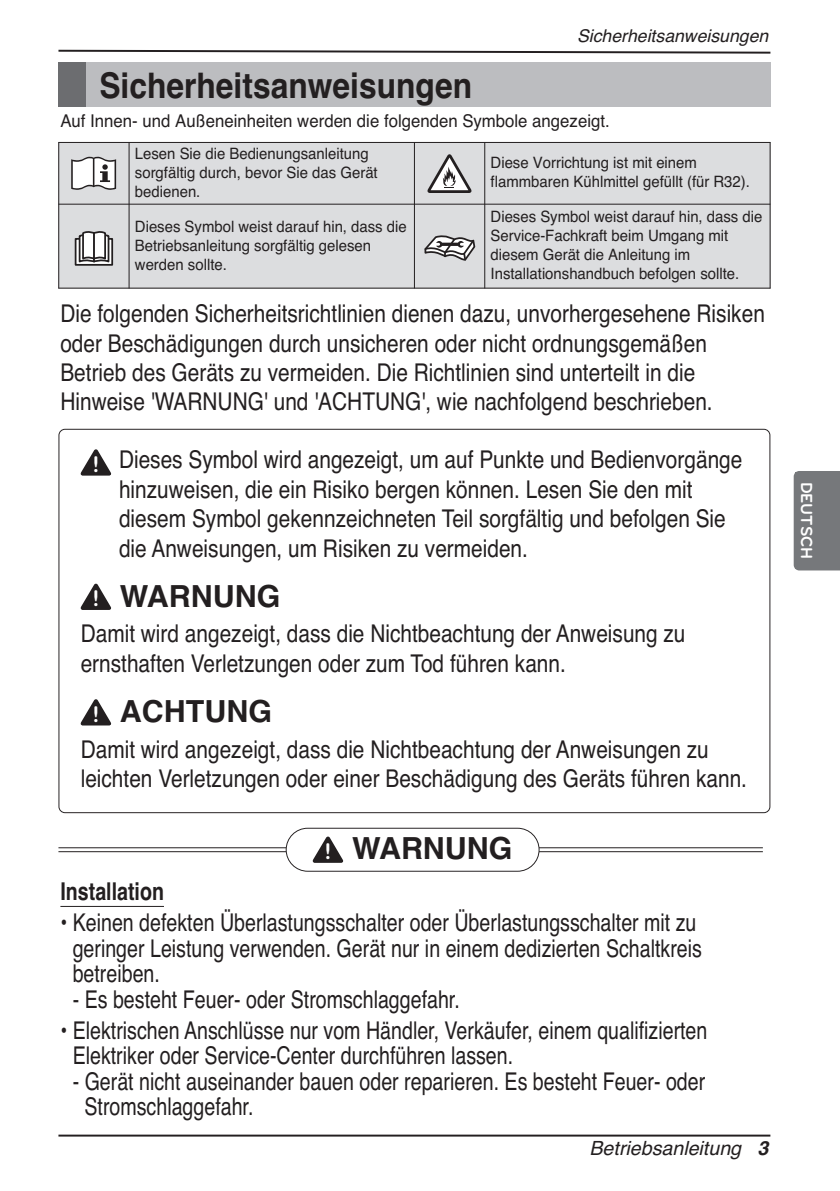
<style>
.page{position:relative;width:840px;height:1191px;background:#fff}
.page>*{position:absolute;margin:0;border:0;box-sizing:border-box;transform-origin:0 0}
.t1{font:700 35.2px "Helvetica";color:#231f20;scale:.9 1}
.t2{font:700 30.4px "Helvetica";color:#231f20}
.t3{font:24.4px/29.4px "Helvetica";color:#231f20;scale:.85 1}
.t4{font:24.4px/25.4px "Helvetica";color:#231f20;scale:.8 1}
.t5{font:700 24.4px "Helvetica";color:#231f20;scale:.8 1}
.t6{font:700 23.6px "Bryant LG";color:#fff}
.t7{font:italic 19.6px "Helvetica";color:#231f20}
.t8{font:17.6px "Helvetica";color:#231f20;scale:.95 1}
.t9{font:italic 17.6px "Helvetica";color:#231f20}
.t10{font:700 16.6px "Bryant LG";color:#fff}
.t11{font:15.6px/18.8px "Helvetica";color:#231f20;scale:.95 1}
.s1{font-family:"Bryant LG";font-size:23.6px;color:#fff}
.s2{font-weight:700}
</style>
<div class="page">
<div style="left:793px;top:471px;width:46px;height:99px;background:#76787b"></div>
<div style="left:794px;top:472px;width:22px;height:96px;background:#76787b"></div>
<svg style="left:58px;top:49px;width:713px;height:5px"></svg>
<hr style="left:58px;top:1134px;width:712px;height:2px;background:#231f20">
<hr style="left:60px;top:906px;width:104px;height:1px;background:#231f20">
<div style="left:58px;top:142px;width:71px;height:62px;background:#dcdddf"></div>
<svg style="left:71px;top:156px;width:45px;height:34px;background:#c7c7c7"></svg>
<div style="left:129px;top:142px;width:285px;height:62px;background:#dcdddf"></div>
<div style="left:414px;top:142px;width:70px;height:62px;background:#dcdddf"></div>
<svg style="left:427px;top:154px;width:45px;height:39px"></svg>
<div style="left:484px;top:142px;width:286px;height:62px;background:#dcdddf"></div>
<div style="left:58px;top:204px;width:71px;height:84px;background:#dcdddf"></div>
<div style="left:75px;top:238px;width:38px;height:27px;border:2px solid #231f20"></div>
<svg style="left:78px;top:231px;width:32px;height:33px"></svg>
<div style="left:129px;top:204px;width:285px;height:84px;background:#dcdddf"></div>
<div style="left:414px;top:204px;width:70px;height:84px;background:#dcdddf"></div>
<svg style="left:424px;top:235px;width:51px;height:25px"></svg>
<div style="left:484px;top:204px;width:286px;height:84px;background:#dcdddf"></div>
<hr style="left:58px;top:142px;width:1px;height:146px;background:#231f20">
<hr style="left:129px;top:142px;width:1px;height:146px;background:#231f20">
<hr style="left:414px;top:142px;width:1px;height:146px;background:#231f20">
<hr style="left:484px;top:142px;width:1px;height:146px;background:#231f20">
<hr style="left:769px;top:142px;width:1px;height:146px;background:#231f20">
<hr style="left:58px;top:142px;width:712px;height:1px;background:#231f20">
<hr style="left:58px;top:204px;width:712px;height:1px;background:#231f20">
<hr style="left:58px;top:288px;width:712px;height:1px;background:#231f20">
<svg style="left:58px;top:429px;width:712px;height:384px"></svg>
<svg style="left:80px;top:583px;width:32px;height:27px"></svg>
<svg style="left:80px;top:699px;width:32px;height:26px"></svg>
<svg style="left:80px;top:449px;width:32px;height:26px"></svg>
<hr style="left:58px;top:851px;width:704px;height:1px;background:#231f20">
<hr style="left:58px;top:847px;width:704px;height:1px;background:#231f20">
<svg style="left:285px;top:827px;width:254px;height:44px"></svg>
<div style="left:58px;top:62px;width:112px;height:44px;background:#6c6d70"></div>
<div style="left:86px;top:62px;width:684px;height:44px;background:#bcbdc0"></div>
<h1 class="t1" style="left:99px;top:73px;width:415px">Sicherheitsanweisungen</h1>
<p class="t9" style="left:576px;top:29px;width:193px">Sicherheitsanweisungen</p>
<p class="t8" style="left:60px;top:114px;width:579px">Auf Innen- und Außeneinheiten werden die folgenden Symbole angezeigt.</p>
<p class="t11" style="left:135px;top:146px;width:257px">Lesen Sie die Bedienungsanleitung sorgfältig durch, bevor Sie das Gerät bedienen.</p>
<p class="t11" style="left:490px;top:155px;width:274px">Diese Vorrichtung ist mit einem flammbaren Kühlmittel gefüllt (für R32).</p>
<p class="t11" style="left:135px;top:219px;width:287px">Dieses Symbol weist darauf hin, dass die<br>Betriebsanleitung sorgfältig gelesen werden sollte.</p>
<p class="t11" style="left:490px;top:209px;width:287px">Dieses Symbol weist darauf hin, dass die Service-Fachkraft beim Umgang mit diesem Gerät die Anleitung im Installationshandbuch befolgen sollte.</p>
<p class="t3" style="left:60px;top:301px;width:829px">Die folgenden Sicherheitsrichtlinien dienen dazu, unvorhergesehene Risiken oder Beschädigungen durch unsicheren oder nicht ordnungsgemäßen Betrieb des Geräts zu vermeiden. Die Richtlinien sind unterteilt in die Hinweise 'WARNUNG' und 'ACHTUNG', wie nachfolgend beschrieben.</p>
<p class="t6" style="left:92px;top:450px;width:9px">!</p>
<p class="t3" style="left:119px;top:448px;width:734px">Dieses Symbol wird angezeigt, um auf Punkte und Bedienvorgänge hinzuweisen, die ein Risiko bergen können. Lesen Sie den mit diesem Symbol gekennzeichneten Teil sorgfältig und befolgen Sie die Anweisungen, um Risiken zu vermeiden.</p>
<p class="t2" style="left:120px;top:584px;width:162px">WARNUNG</p>
<p class="t3" style="left:81px;top:621px;width:712px">Damit wird angezeigt, dass die Nichtbeachtung der Anweisung zu ernsthaften Verletzungen oder zum Tod führen kann.</p>
<p class="t2" style="left:120px;top:700px;width:153px">ACHTUNG</p>
<p class="t3" style="left:81px;top:737px;width:785px">Damit wird angezeigt, dass die Nichtbeachtung der Anweisungen zu leichten Verletzungen oder einer Beschädigung des Geräts führen kann.</p>
<p class="t6" style="left:92px;top:584px;width:9px">!</p>
<p class="t6" style="left:92px;top:700px;width:9px">!</p>
<p class="t2" style="left:324px;top:837px;width:189px"><span class="s1">!</span> WARNUNG</p>
<p class="t5" style="left:60px;top:882px;width:131px">Installation</p>
<p class="t4" style="left:73px;top:912px;width:787px;text-indent:-12px">• Keinen defekten Überlastungsschalter oder Überlastungsschalter mit zu geringer Leistung verwenden. Gerät nur in einem dedizierten Schaltkreis betreiben.</p>
<p class="t4" style="left:73px;top:989px;width:485px">- Es besteht Feuer- oder Stromschlaggefahr.</p>
<p class="t4" style="left:73px;top:1020px;width:794px;text-indent:-12px">• Elektrischen Anschlüsse nur vom Händler, Verkäufer, einem qualifizierten<br>Elektriker oder Service-Center durchführen lassen.</p>
<p class="t4" style="left:84px;top:1071px;width:777px;text-indent:-12px">- Gerät nicht auseinander bauen oder reparieren. Es besteht Feuer- oder<br>Stromschlaggefahr.</p>
<p class="t7" style="left:589px;top:1140px;width:180px">Betriebsanleitung <span class="s2">3</span></p>
<p class="t10" style="left:816px;top:481px;width:79px;rotate:90deg">DEUTSCH</p>
</div>
